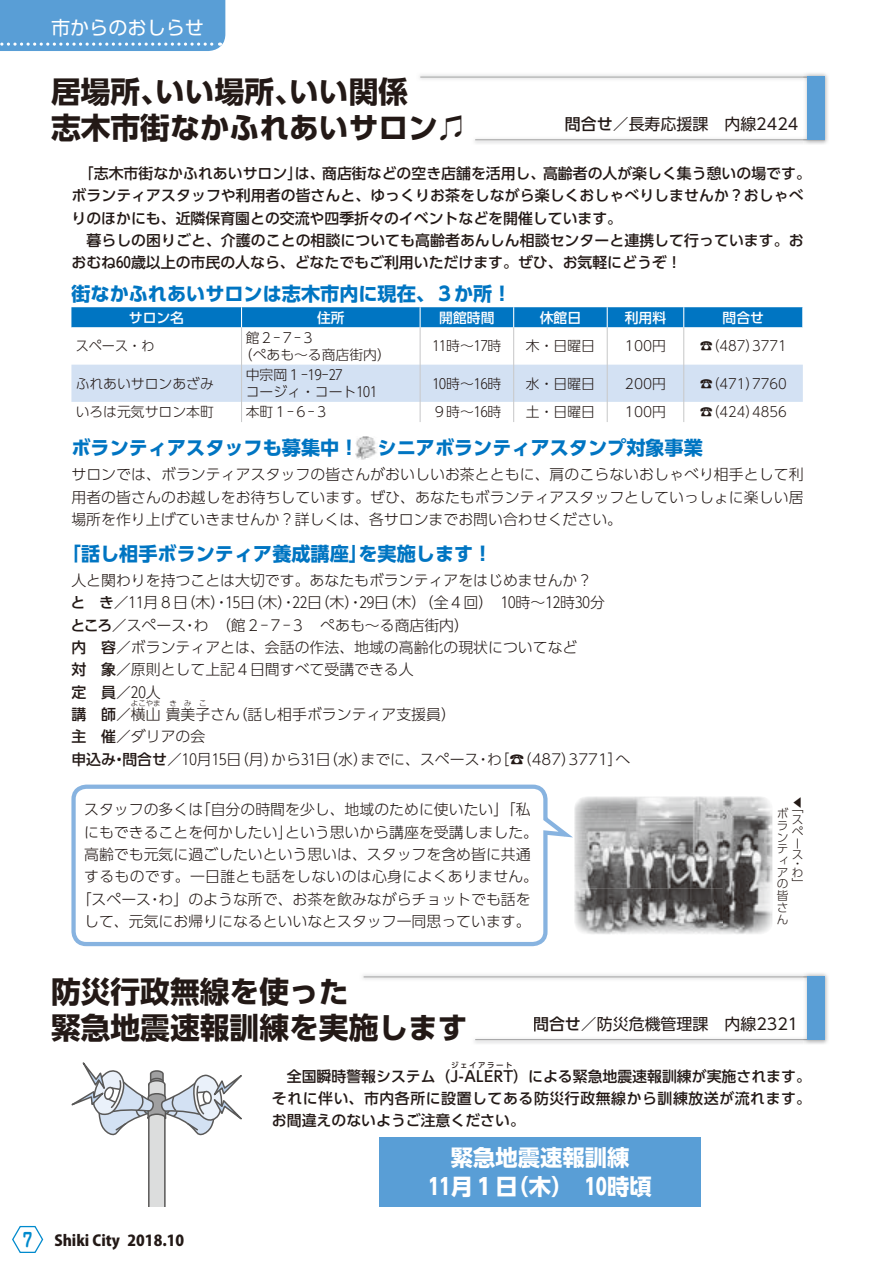
<style>
.page{position:relative;width:893px;height:1263px;background:#fff}
.page>*{position:absolute;margin:0;border:0;box-sizing:border-box;transform-origin:0 0}
.t1{font:29.7px/36.2px "UD Shin Go Pro Bold 90 pv RKSJ H";color:#231916}
.t2{font:22.35px/29.7px "UD Shin Go Pro Bold 90 pv RKSJ H";color:#fff;text-align:center}
.t3{font:19.2px "UD Shin Go Pro Bold 90 pv RKSJ H";color:#0075c2}
.t4{font:19.2px "UD Shin Go Pro Regular 90 pv RKSJ H";color:#fff}
.t5{font:15.9px "UD Shin Go Pro Regular 90 pv RKSJ H";color:#231916}
.t6{font:15px "Koz Go Pro Heavy 90 pv RKSJ H";color:#231916}
.t7{font:14.85px/22.4px "UD Shin Go Pro Light 90 pv RKSJ H";color:#231916}
.t8{font:14.85px/22.4px "UD Shin Go Pro Medium 90 pv RKSJ H";color:#231916}
.t9{font:14.85px/22.4px "UD Shin Go Pro Medium 90 pv RKSJ H";letter-spacing:.04em;color:#231916}
.t10{font:13.8px/17px "UD Shin Go Pro Light 90 pv RKSJ H";color:#231916}
.t11{font:13.8px "UD Shin Go Pro Light 90 pv RKSJ H";color:#231916;scale:.95 1}
.t12{font:13.8px "UD Shin Go Pro Medium 90 pv RKSJ H";color:#fff}
.t13{font:11.7px/11.7px "UD Shin Go Pro Light 90 pv RKSJ V";color:#231916}
.t14{font:7.5px "UD Shin Go Pro Light 90 pv RKSJ H";color:#231916}
.t15{font:7.5px "UD Shin Go Pro Medium 90 pv RKSJ H";letter-spacing:.205em;color:#231916}
.s1{font-family:"UD Shin Go Pro Medium 90 pv RKSJ H"}
.s2{font-family:"Jun 501 Pro Bold 90 pv RKSJ H";font-size:19.2px;color:#008acd}
</style>
<div class="page">
<svg style="left:12px;top:1225px;width:32px;height:28px"></svg>
<div style="left:0;top:0;width:225px;height:51px;background:#599ed6"></div>
<svg style="left:71px;top:784px;width:502px;height:163px"></svg>
<img style="left:803px;top:72px;width:26px;height:73px">
<svg style="left:71px;top:327px;width:732px;height:38px"></svg>
<hr style="left:241px;top:327px;width:1px;height:38px;background:#c9cacb">
<div style="left:71px;top:307px;width:732px;height:20px;background:#0075c2"></div>
<hr style="left:420px;top:327px;width:1px;height:38px;background:#c9cacb">
<hr style="left:513px;top:327px;width:1px;height:38px;background:#c9cacb">
<hr style="left:607px;top:327px;width:1px;height:38px;background:#c9cacb">
<hr style="left:683px;top:327px;width:1px;height:38px;background:#c9cacb">
<svg style="left:71px;top:365px;width:732px;height:57px"></svg>
<img style="left:356px;top:436px;width:16px;height:24px">
<img style="left:356px;top:438px;width:21px;height:19px">
<div style="left:379px;top:1137px;width:322px;height:69px;background:#599ed6"></div>
<svg style="left:364px;top:976px;width:439px;height:64px"></svg>
<img style="left:803px;top:972px;width:26px;height:73px">
<img style="left:803px;top:976px;width:5px;height:64px">
<div style="left:808px;top:976px;width:17px;height:64px;background:#599ed6"></div>
<svg style="left:71px;top:1062px;width:171px;height:145px"></svg>
<img style="left:574px;top:796px;width:198px;height:138px">
<svg style="left:420px;top:77px;width:405px;height:63px"></svg>
<p class="t4" style="left:51px;top:12px;width:155px">市からのおしらせ</p>
<p class="t1" style="left:51px;top:73px;width:418px">居場所、いい場所、いい関係<br>志木市街なかふれあいサロン　</p>
<p class="t5" style="left:565px;top:111px;width:235px"><span class="s1">問合せ</span>／長寿応援課　内線2424</p>
<p class="t8" style="left:72px;top:162px;width:741px;text-indent:7px">「志木市街なかふれあいサロン」は、商店街などの空き店舗を活用し、高齢者の人が楽しく集う憩いの場です。ボランティアスタッフや利用者の皆さんと、ゆっくりお茶をしながら楽しくおしゃべりしませんか？おしゃべりのほかにも、近隣保育園との交流や四季折々のイベントなどを開催しています。<br>　暮らしの困りごと、介護のことの相談についても高齢者あんしん相談センターと連携して行っています。おおむね60歳以上の市民の人なら、どなたでもご利用いただけます。ぜひ、お気軽にどうぞ！</p>
<p class="t3" style="left:71px;top:278px;width:442px">街なかふれあいサロンは志木市内に現在、３か所！</p>
<p class="t12" style="left:129px;top:306px;width:57px">サロン名</p>
<p class="t12" style="left:317px;top:306px;width:29px">住所</p>
<p class="t12" style="left:439px;top:306px;width:57px">開館時間</p>
<p class="t12" style="left:540px;top:306px;width:43px">休館日</p>
<p class="t12" style="left:625px;top:306px;width:43px">利用料</p>
<p class="t12" style="left:723px;top:306px;width:43px">問合せ</p>
<p class="t11" style="left:76px;top:335px;width:84px">スペース・わ</p>
<p class="t10" style="left:239px;top:329px;width:154px;text-indent:7px">館２-７-３<br>（ぺあも～る商店街内）</p>
<p class="t10" style="left:432px;top:337px;width:71px">11時～17時</p>
<p class="t10" style="left:526px;top:337px;width:71px">木・日曜日</p>
<p class="t10" style="left:625px;top:337px;width:43px">100円</p>
<p class="t11" style="left:700px;top:335px;width:93px">☎（487）3771</p>
<p class="t10" style="left:76px;top:374px;width:140px">ふれあいサロンあざみ</p>
<p class="t10" style="left:246px;top:366px;width:133px">中宗岡１-19-27<br>コージィ・コート101</p>
<p class="t10" style="left:432px;top:374px;width:71px">10時～16時</p>
<p class="t10" style="left:526px;top:374px;width:71px">水・日曜日</p>
<p class="t10" style="left:625px;top:374px;width:43px">200円</p>
<p class="t11" style="left:700px;top:372px;width:93px">☎（471）7760</p>
<p class="t10" style="left:76px;top:403px;width:140px">いろは元気サロン本町</p>
<p class="t10" style="left:246px;top:403px;width:84px">本町１-６-３</p>
<p class="t10" style="left:432px;top:403px;width:71px">９時～16時</p>
<p class="t10" style="left:526px;top:403px;width:71px">土・日曜日</p>
<p class="t10" style="left:625px;top:403px;width:43px">100円</p>
<p class="t11" style="left:700px;top:401px;width:93px">☎（424）4856</p>
<p class="t3" style="left:71px;top:432px;width:633px">ボランティアスタッフも募集中！　シニアボランティアスタンプ対象事業</p>
<p class="t7" style="left:71px;top:463px;width:734px;text-align:justify">サロンでは、ボランティアスタッフの皆さんがおいしいお茶とともに、肩のこらないおしゃべり相手として利用者の皆さんのお越しをお待ちしています。ぜひ、あなたもボランティアスタッフとしていっしょに楽しい居場所を作り上げていきませんか？詳しくは、各サロンまでお問い合わせください。</p>
<p class="t3" style="left:62px;top:538px;width:432px">「話し相手ボランティア養成講座」を実施します！</p>
<p class="t7" style="left:71px;top:569px;width:536px">人と関わりを持つことは大切です。あなたもボランティアをはじめませんか？<span class="s1">と　き</span>／11月８日（木）・15日（木）・22日（木）・29日（木）（全４回）　10時～12時30分<span class="s1">ところ</span>／スペース・わ（館２‒７‒３　ぺあも～る商店街内）<br><span class="s1">内　容</span>／ボランティアとは、会話の作法、地域の高齢化の現状についてなど<br><span class="s1">対　象</span>／原則として上記４日間すべて受講できる人<br><span class="s1">定　員</span>／20人<br><span class="s1">講　師</span>／横山貴美子さん（話し相手ボランティア支援員）</p>
<p class="t14" style="left:131px;top:697px;width:31px">よこやま</p>
<p class="t14" style="left:169px;top:697px;width:9px">き</p>
<p class="t14" style="left:184px;top:697px;width:9px">み</p>
<p class="t14" style="left:199px;top:697px;width:9px">こ</p>
<p class="t7" style="left:71px;top:725px;width:560px"><span class="s1">主　催</span>／ダリアの会<br><span class="s1">申込み・問合せ</span>／10月15日（月）から31日（水）までに、スペース・わ［☎（487）3771］へ</p>
<p class="t7" style="left:77px;top:798px;width:463px;text-align:center">スタッフの多くは「自分の時間を少し、地域のために使いたい」「私にもできることを何かしたい」という思いから講座を受講しました。高齢でも元気に過ごしたいという思いは、スタッフを含め皆に共通するものです。一日誰とも話をしないのは心身によくありません。「スペース・わ」のような所で、お茶を飲みながらチョットでも話をして、元気にお帰りになるといいなとスタッフ一同思っています。</p>
<p class="t13" style="left:792px;top:796px;width:10px">◀</p>
<p class="t13" style="left:792px;top:802px;width:13px">「スペース</p>
<p class="t13" style="left:777px;top:859px;width:27px;line-height:8.7px;text-indent:15px">・アわ</p>
<p class="t13" style="left:777px;top:878px;width:28px">の」</p>
<p class="t13" style="left:777px;top:807px;width:13px;text-align:justify">ボランティ</p>
<p class="t13" style="left:777px;top:889px;width:13px;text-align:justify">皆さん</p>
<p class="t1" style="left:51px;top:972px;width:418px">防災行政無線を使った<br>緊急地震速報訓練を実施します</p>
<p class="t5" style="left:533px;top:1011px;width:267px"><span class="s1">問合せ</span>／防災危機管理課　内線2321</p>
<p class="t6" style="left:23px;top:1231px;width:163px"><span class="s2">7</span> Shiki City 2018.10</p>
<p class="t15" style="left:451px;top:1058px;width:63px">ジェイアラート</p>
<p class="t9" style="left:272px;top:1086px;width:540px">それに伴い、市内各所に設置してある防災行政無線から訓練放送が流れます。お間違えのないようご注意ください。</p>
<p class="t2" style="left:428px;top:1142px;width:225px">緊急地震速報訓練<br>11月１日（木）　10時頃</p>
<p class="t8" style="left:272px;top:1064px;width:540px">　全国瞬時警報システム（J-ALERT）による緊急地震速報訓練が実施されます。</p>
</div>
